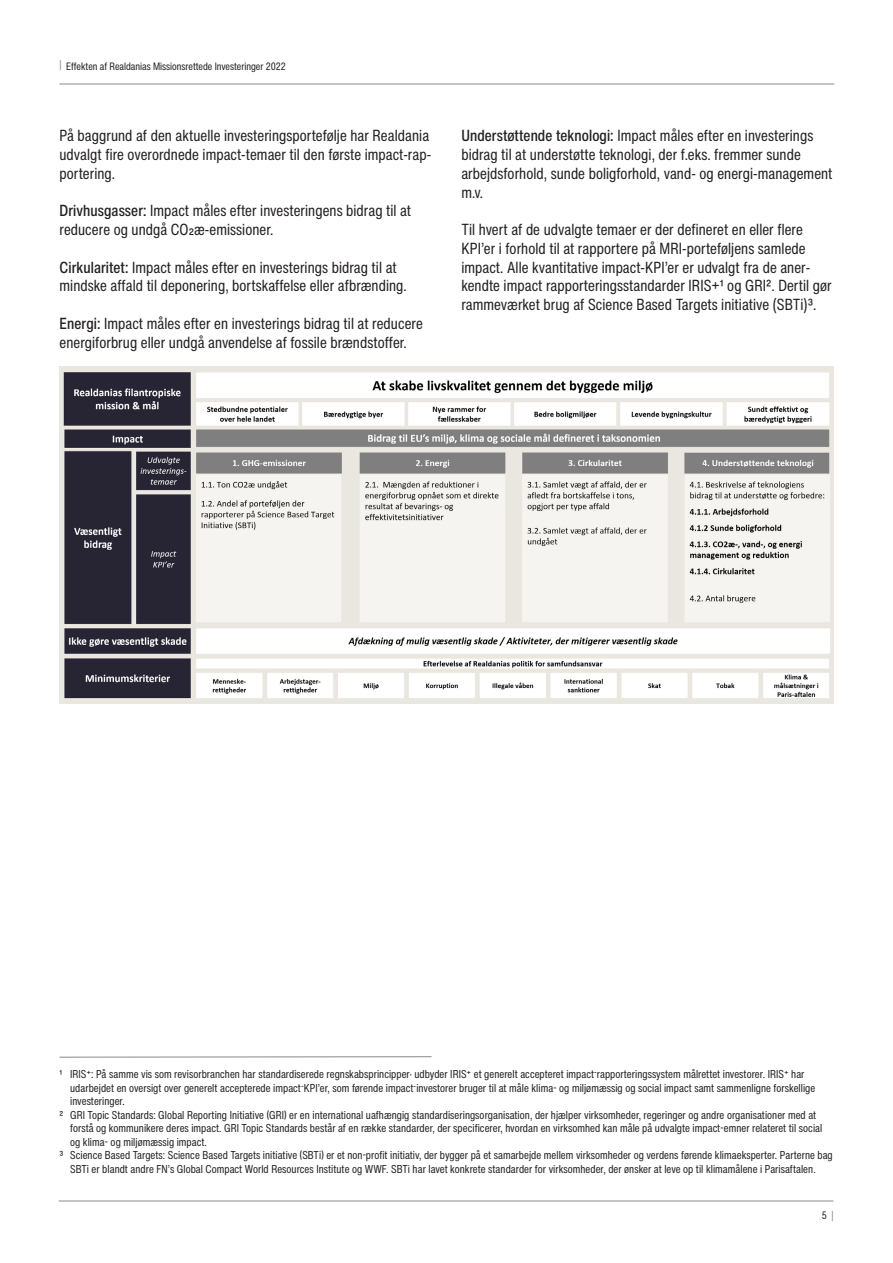
<style>
.page{position:relative;width:893px;height:1263px;background:#fff}
.page>*{position:absolute;margin:0;border:0;box-sizing:border-box;transform-origin:0 0}
.Brød{font:condensed 15.75px/18.8px "Helvetica Now Text";letter-spacing:.005em;color:#231f20}
.Note{font:condensed 11.25px/13.5px "Helvetica Now Text";letter-spacing:.005em;color:#231f20}
.t1{font:condensed 10.5px "Helvetica Now Text";color:#231f20}
.s1{color:#87898b}
.s2{font-weight:500}
</style>
<div class="page">
<hr style="left:60px;top:84px;width:774px;height:1px;background:#87898b">
<hr style="left:59px;top:1201px;width:774px;height:1px;background:#87898b">
<svg style="left:59px;top:1056px;width:373px;height:1px"></svg>
<img style="left:60px;top:366px;width:773px;height:338px">
<p class="t1" style="left:60px;top:59px;width:228px"><span class="s1">|</span> Effekten af Realdanias Missionsrettede Investeringer 2022</p>
<p class="Brød" style="left:60px;top:126px;width:373px">På baggrund af den aktuelle investeringsportefølje har Realdania udvalgt fire overordnede impact-temaer til den første impact-rap&shy;portering.</p>
<p class="Brød" style="left:60px;top:201px;width:353px"><span class="s2">Drivhusgasser:</span> Impact måles efter investeringens bidrag til at reducere og undgå CO2æ-emissioner.</p>
<p class="Brød" style="left:60px;top:258px;width:349px"><span class="s2">Cirkularitet:</span> Impact måles efter en investerings bidrag til at mindske affald til deponering, bortskaffelse eller afbrænding.</p>
<p class="Brød" style="left:60px;top:314px;width:365px"><span class="s2">Energi:</span> Impact måles efter en investerings bidrag til at reducere energiforbrug eller undgå anvendelse af fossile brændstoffer.</p>
<p class="Brød" style="left:461px;top:126px;width:373px"><span class="s2">Understøttende teknologi:</span> Impact måles efter en investerings bidrag til at understøtte teknologi, der f.eks. fremmer sunde arbejdsforhold, sunde boligforhold, vand- og energi-management m.v.</p>
<p class="Brød" style="left:461px;top:220px;width:372px">Til hvert af de udvalgte temaer er der defineret en eller flere KPI’er i forhold til at rapportere på MRI-porteføljens samlede impact. Alle kvantitative impact-KPI’er er udvalgt fra de aner&shy;kendte impact rapporteringsstandarder IRIS+1 og GRI2. Dertil gør rammeværket brug af Science Based Targets initiative (SBTi)3.</p>
<p class="Note" style="left:70px;top:1067px;width:747px;text-indent:-11px">1 IRIS+: På samme vis som revisorbranchen har standardiserede regnskabsprincipper, udbyder IRIS+ et generelt accepteret impact-rapporteringssystem målrettet investorer. IRIS+ har udarbejdet en oversigt over generelt accepterede impact-KPI’er, som førende impact-investorer bruger til at måle klima- og miljømæssig og social impact samt sammenligne forskellige investeringer.</p>
<p class="Note" style="left:70px;top:1108px;width:754px;text-indent:-11px">2 GRI Topic Standards: Global Reporting Initiative (GRI) er en international uafhængig standardiseringsorganisation, der hjælper virksomheder, regeringer og andre organisationer med at forstå og kommunikere deres impact. GRI Topic Standards består af en række standarder, der specificerer, hvordan en virksomhed kan måle på udvalgte impact-emner relateret til social og klima- og miljømæssig impact.</p>
<p class="Note" style="left:60px;top:1148px;width:775px;text-align:center">3 Science Based Targets: Science Based Targets initiative (SBTi) er et non-profit initiativ, der bygger på et samarbejde mellem virksomheder og verdens førende klimaeksperter. Parterne bag<br>SBTi er blandt andre FN’s Global Compact World Resources Institute og WWF. SBTi har lavet konkrete standarder for virksomheder, der ønsker at leve op til klimamålene i Parisaftalen.</p>
<p class="t1" style="left:822px;top:1208px;width:13px">5 <span class="s1">|</span></p>
</div>
